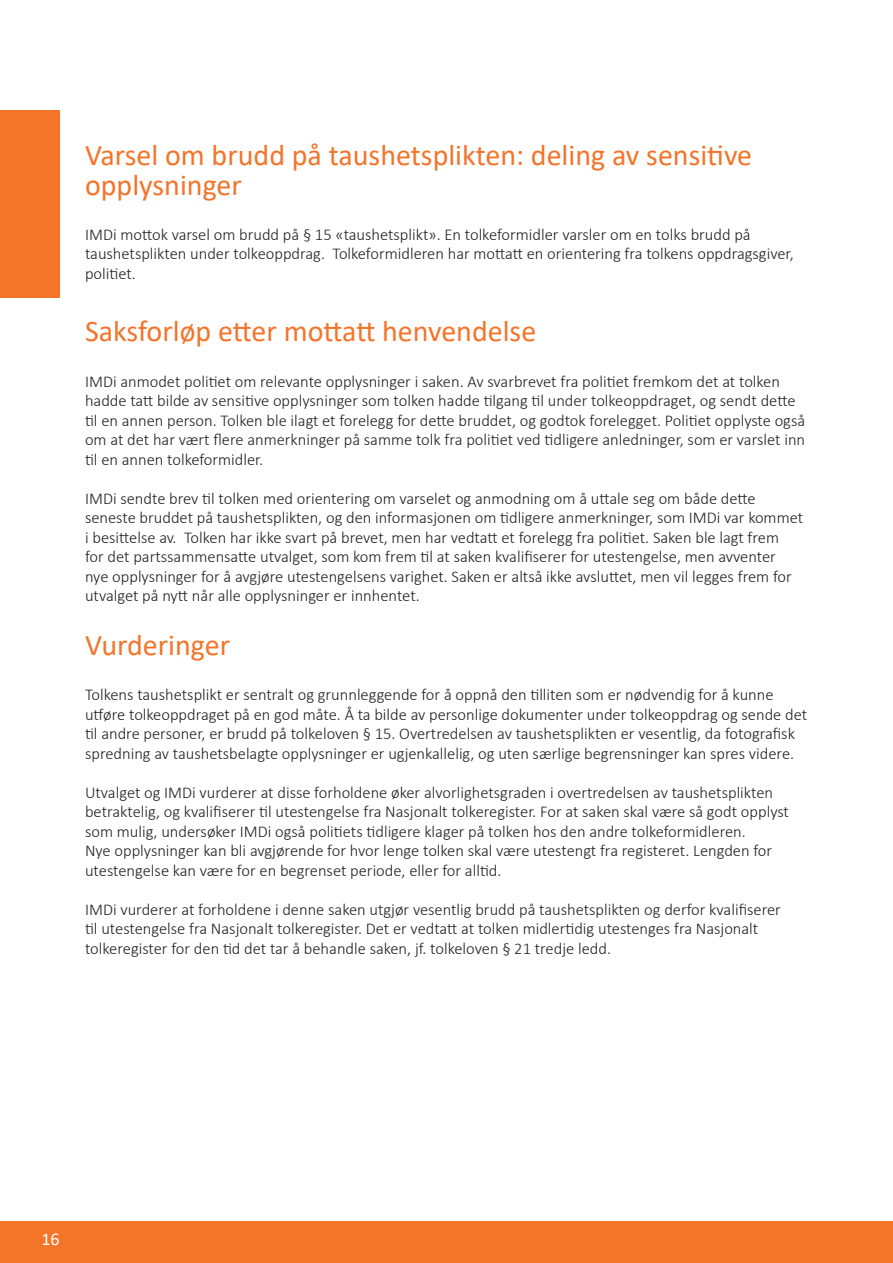
<style>
.page{position:relative;width:893px;height:1263px;background:#fff}
.page>*{position:absolute;margin:0;border:0;box-sizing:border-box;transform-origin:0 0}
.t1{font:30px/30px "Calibri";color:#f3742a}
.t2{font:18px "Calibri";color:#fff}
.t3{font:300 16.5px/19.5px "Calibri";color:#231f20}
</style>
<div class="page">
<div style="left:0;top:1221px;width:893px;height:42px;background:#f47527"></div>
<div style="left:0;top:111px;width:60px;height:187px;background:#f47527"></div>
<h1 class="t1" style="left:85px;top:139px;width:669px">Varsel om brudd på taushetsplikten: deling av sensitive opplysninger</h1>
<p class="t3" style="left:85px;top:224px;width:710px">IMDi mottok varsel om brudd på § 15 «taushetsplikt». En tolkeformidler varsler om en tolks brudd på taushetsplikten under tolkeoppdrag. Tolkeformidleren har mottatt en orientering fra tolkens oppdragsgiver, politiet.</p>
<h1 class="t1" style="left:85px;top:316px;width:453px">Saksforløp etter mottatt henvendelse</h1>
<p class="t3" style="left:85px;top:371px;width:722px">IMDi anmodet politiet om relevante opplysninger i saken. Av svarbrevet fra politiet fremkom det at tolken hadde tatt bilde av sensitive opplysninger som tolken hadde tilgang til under tolkeoppdraget, og sendt dette til en annen person. Tolken ble ilagt et forelegg for dette bruddet, og godtok forelegget. Politiet opplyste også om at det har vært flere anmerkninger på samme tolk fra politiet ved tidligere anledninger, som er varslet inn til en annen tolkeformidler.</p>
<p class="t3" style="left:85px;top:488px;width:720px">IMDi sendte brev til tolken med orientering om varselet og anmodning om å uttale seg om både dette seneste bruddet på taushetsplikten, og den informasjonen om tidligere anmerkninger, som IMDi var kommet i besittelse av. Tolken har ikke svart på brevet, men har vedtatt et forelegg fra politiet. Saken ble lagt frem<br>for det partssammensatte utvalget, som kom frem til at saken kvalifiserer for utestengelse, men avventer nye opplysninger for å avgjøre utestengelsens varighet. Saken er altså ikke avsluttet, men vil legges frem for utvalget på nytt når alle opplysninger er innhentet.</p>
<h1 class="t1" style="left:85px;top:629px;width:147px">Vurderinger</h1>
<p class="t3" style="left:85px;top:685px;width:724px">Tolkens taushetsplikt er sentralt og grunnleggende for å oppnå den tilliten som er nødvendig for å kunne utføre tolkeoppdraget på en god måte. Å ta bilde av personlige dokumenter under tolkeoppdrag og sende det til andre personer, er brudd på tolkeloven § 15. Overtredelsen av taushetsplikten er vesentlig, da fotografisk spredning av taushetsbelagte opplysninger er ugjenkallelig, og uten særlige begrensninger kan spres videre.</p>
<p class="t3" style="left:85px;top:782px;width:705px">Utvalget og IMDi vurderer at disse forholdene øker alvorlighetsgraden i overtredelsen av taushetsplikten betraktelig, og kvalifiserer til utestengelse fra Nasjonalt tolkeregister. For at saken skal være så godt opplyst som mulig, undersøker IMDi også politiets tidligere klager på tolken hos den andre tolkeformidleren.<br>Nye opplysninger kan bli avgjørende for hvor lenge tolken skal være utestengt fra registeret. Lengden for utestengelse kan være for en begrenset periode, eller for alltid.</p>
<p class="t3" style="left:85px;top:899px;width:697px">IMDi vurderer at forholdene i denne saken utgjør vesentlig brudd på taushetsplikten og derfor kvalifiserer til utestengelse fra Nasjonalt tolkeregister. Det er vedtatt at tolken midlertidig utestenges fra Nasjonalt tolkeregister for den tid det tar å behandle saken, jf. tolkeloven § 21 tredje ledd.</p>
<p class="t2" style="left:41px;top:1226px;width:20px">16</p>
</div>
